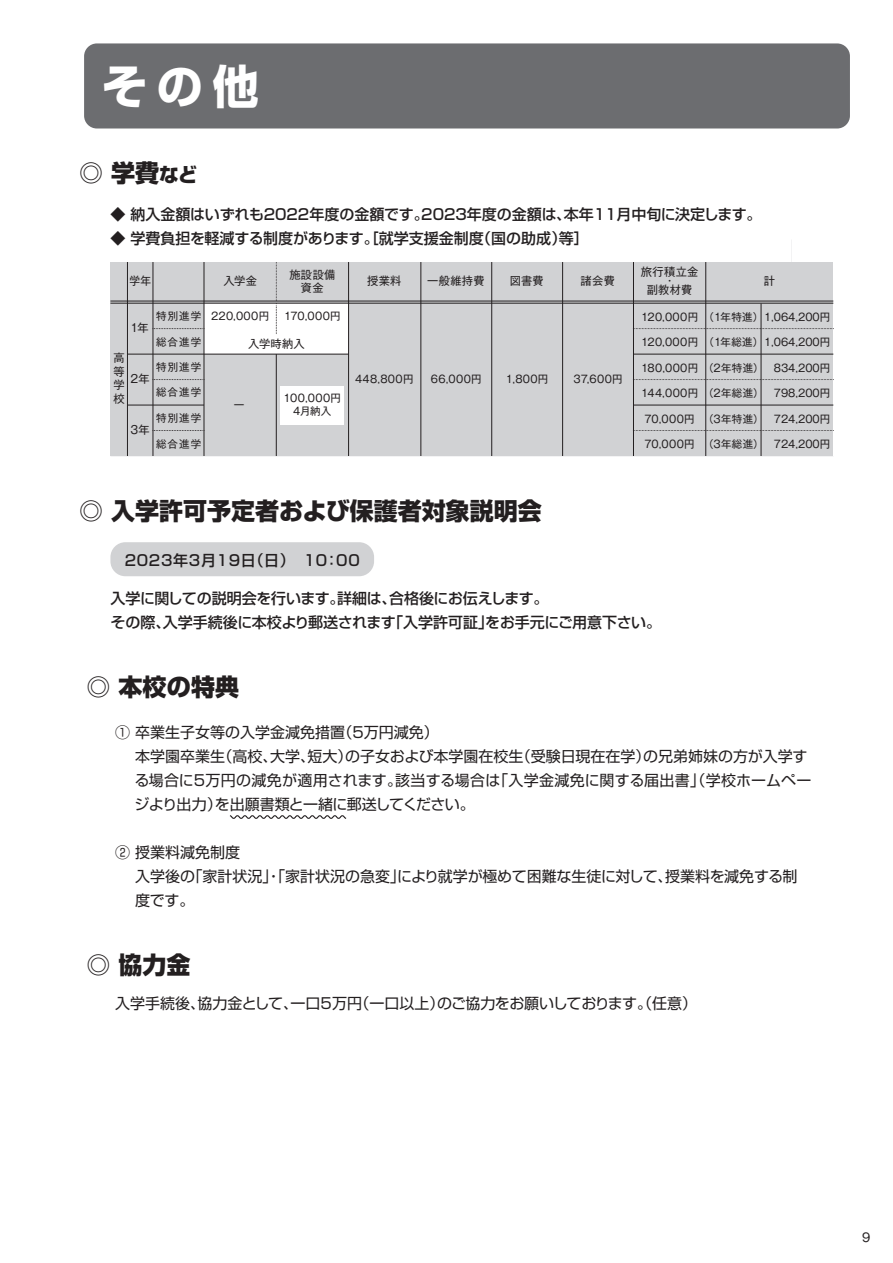
<style>
.page{position:relative;width:893px;height:1263px;background:#fff}
.page>*{position:absolute;margin:0;border:0;box-sizing:border-box;transform-origin:0 0}
.t1{font:700 46.2px "Shin Go Pro";color:#fff}
.t2{font:800 24px "Shin Go Pro";color:#231f20}
.t3{font:15px/24px "Shin Go Pro";color:#231f20}
.t4{font:500 15px/24px "Shin Go Pro";color:#231f20}
.t5{font:500 15px "Shin Go Pro";letter-spacing:.05em;color:#231f20}
.t6{font:12px "Gothic MB101 Pro";color:#231f20}
.t7{font:11.25px/13.5px "Gothic MB101 Pro";letter-spacing:.03em;color:#231f20;text-align:center}
.t8{font:11.25px "Gothic MB101 Pro";letter-spacing:.03em;color:#231f20;scale:.95 1}
.t9{font:10.5px/13.5px "Gothic MB101 Pro";letter-spacing:.025em;color:#231f20;text-align:center}
.t10{font:10.5px "Gothic MB101 Pro";color:#231f20}
.s1{font-size:19.5px}
</style>
<div class="page">
<div style="left:84px;top:43px;width:766px;height:85px;background:#6c6d70;border-radius:13px"></div>
<svg style="left:230px;top:815px;width:117px;height:4px"></svg>
<div style="left:110px;top:262px;width:723px;height:194px;background:#d1d2d4"></div>
<div style="left:204px;top:303px;width:144px;height:51px;background:#fff"></div>
<div style="left:280px;top:386px;width:64px;height:38px;background:#fff"></div>
<hr style="left:127px;top:262px;width:1px;height:194px;background:#231f20">
<hr style="left:204px;top:262px;width:1px;height:194px;background:#231f20">
<hr style="left:761px;top:303px;width:1px;height:153px;background:#231f20">
<hr style="left:110px;top:301px;width:723px;height:1px;background:#231f20">
<hr style="left:110px;top:303px;width:723px;height:1px;background:#231f20">
<hr style="left:127px;top:354px;width:222px;height:1px;background:#231f20">
<svg style="left:154px;top:328px;width:51px;height:1px"></svg>
<svg style="left:154px;top:379px;width:51px;height:1px"></svg>
<svg style="left:154px;top:430px;width:51px;height:1px"></svg>
<svg style="left:634px;top:328px;width:200px;height:1px"></svg>
<svg style="left:634px;top:379px;width:200px;height:1px"></svg>
<svg style="left:634px;top:430px;width:200px;height:1px"></svg>
<hr style="left:633px;top:405px;width:200px;height:1px;background:#231f20">
<hr style="left:633px;top:354px;width:200px;height:1px;background:#231f20">
<hr style="left:127px;top:405px;width:77px;height:1px;background:#231f20">
<hr style="left:276px;top:354px;width:1px;height:102px;background:#231f20">
<hr style="left:348px;top:262px;width:1px;height:194px;background:#231f20">
<hr style="left:705px;top:262px;width:1px;height:194px;background:#231f20">
<hr style="left:633px;top:262px;width:1px;height:194px;background:#231f20">
<hr style="left:420px;top:262px;width:1px;height:194px;background:#231f20">
<hr style="left:491px;top:262px;width:1px;height:194px;background:#231f20">
<hr style="left:562px;top:262px;width:1px;height:194px;background:#231f20">
<hr style="left:153px;top:262px;width:1px;height:194px;background:#231f20">
<svg style="left:276px;top:262px;width:1px;height:72px"></svg>
<div style="left:110px;top:542px;width:264px;height:34px;background:#d1d2d4;border-radius:15px"></div>
<h1 class="t1" style="left:102px;top:50px;width:159px">その他</h1>
<h2 class="t2" style="left:79px;top:154px;width:120px">◎ 学費<span class="s1">など</span></h2>
<p class="t4" style="left:110px;top:201px;width:653px">◆ 納入金額はいずれも2022年度の金額です。2023年度の金額は、本年11月中旬に決定します。</p>
<p class="t4" style="left:110px;top:225px;width:480px">◆ 学費負担を軽減する制度があります。［就学支援金制度（国の助成）等］</p>
<p class="t8" style="left:130px;top:272px;width:24px">学年</p>
<p class="t7" style="left:223px;top:273px;width:35px">入学金</p>
<p class="t7" style="left:289px;top:266px;width:48px">施設設備資金</p>
<p class="t9" style="left:156px;top:308px;width:46px">特別進学</p>
<p class="t9" style="left:156px;top:333px;width:46px">総合進学</p>
<p class="t9" style="left:156px;top:358px;width:46px">特別進学</p>
<p class="t9" style="left:156px;top:384px;width:46px">総合進学</p>
<p class="t9" style="left:156px;top:410px;width:46px">特別進学</p>
<p class="t9" style="left:156px;top:436px;width:46px">総合進学</p>
<p class="t7" style="left:130px;top:320px;width:20px">1年</p>
<p class="t7" style="left:113px;top:350px;width:12px;text-align:justify">高等学校</p>
<p class="t7" style="left:131px;top:371px;width:21px">2年</p>
<p class="t7" style="left:131px;top:422px;width:21px">3年</p>
<p class="t9" style="left:211px;top:308px;width:60px">220,000円</p>
<p class="t9" style="left:284px;top:308px;width:58px">170,000円</p>
<p class="t7" style="left:248px;top:335px;width:58px">入学時納入</p>
<p class="t7" style="left:233px;top:396px;width:13px">ー</p>
<p class="t9" style="left:284px;top:390px;width:59px">100,000円<br>4月納入</p>
<p class="t7" style="left:367px;top:273px;width:36px">授業料</p>
<p class="t7" style="left:427px;top:273px;width:59px">一般維持費</p>
<p class="t9" style="left:355px;top:371px;width:60px">448,800円</p>
<p class="t9" style="left:431px;top:371px;width:52px">66,000円</p>
<p class="t7" style="left:510px;top:273px;width:35px">図書費</p>
<p class="t9" style="left:506px;top:371px;width:44px">1,800円</p>
<h2 class="t2" style="left:79px;top:492px;width:464px">◎ 入学許可予定者および保護者対象説明会</h2>
<p class="t7" style="left:581px;top:273px;width:36px">諸会費</p>
<p class="t9" style="left:573px;top:371px;width:51px">37,600円</p>
<p class="t7" style="left:641px;top:266px;width:59px;line-height:9px">旅行積立金・<br>副教材費</p>
<p class="t7" style="left:764px;top:273px;width:13px">計</p>
<p class="t9" style="left:641px;top:308px;width:59px">120,000円</p>
<p class="t9" style="left:641px;top:334px;width:59px">120,000円</p>
<p class="t9" style="left:641px;top:359px;width:59px">180,000円</p>
<p class="t9" style="left:641px;top:385px;width:59px">144,000円</p>
<p class="t9" style="left:644px;top:410px;width:52px">70,000円</p>
<p class="t9" style="left:644px;top:436px;width:52px">70,000円</p>
<p class="t10" style="left:703px;top:308px;width:128px">（1年特進）1,064,200円</p>
<p class="t10" style="left:704px;top:333px;width:128px">（1年総進）1,064,200円</p>
<p class="t9" style="left:703px;top:359px;width:62px">（2年特進）</p>
<p class="t9" style="left:703px;top:385px;width:62px">（2年総進）</p>
<p class="t9" style="left:703px;top:410px;width:62px">（3年特進）</p>
<p class="t9" style="left:703px;top:436px;width:62px">（3年総進）</p>
<p class="t9" style="left:774px;top:359px;width:58px">834,200円</p>
<p class="t9" style="left:774px;top:385px;width:58px">798,200円</p>
<p class="t9" style="left:774px;top:410px;width:58px">724,200円</p>
<p class="t9" style="left:774px;top:436px;width:58px">724,200円</p>
<p class="t5" style="left:125px;top:548px;width:237px">2023年3月19日（日）　10：00</p>
<p class="t4" style="left:110px;top:585px;width:552px">入学に関しての説明会を行います。詳細は、合格後にお伝えします。<br>その際、入学手続後に本校より郵送されます「入学許可証」をお手元にご用意下さい。</p>
<h2 class="t2" style="left:87px;top:668px;width:154px">◎ 本校の特典</h2>
<p class="t3" style="left:115px;top:719px;width:698px">① 卒業生子女等の入学金減免措置（5万円減免）<br>　 本学園卒業生（高校、大学、短大）の子女および本学園在校生（受験日現在在学）の兄弟姉妹の方が入学す　 る場合に5万円の減免が適用されます。該当する場合は「入学金減免に関する届出書」（学校ホームペー　 ジより出力）を出願書類と一緒に郵送してください。</p>
<p class="t3" style="left:115px;top:839px;width:684px">② 授業料減免制度<br>　 入学後の「家計状況」・「家計状況の急変」により就学が極めて困難な生徒に対して、授業料を減免する制　 度です。</p>
<h2 class="t2" style="left:87px;top:945px;width:105px">◎ 協力金</h2>
<p class="t3" style="left:115px;top:990px;width:583px">入学手続後、協力金として、一口5万円（一口以上）のご協力をお願いしております。（任意）</p>
<p class="t6" style="left:862px;top:1228px;width:10px">9</p>
</div>
